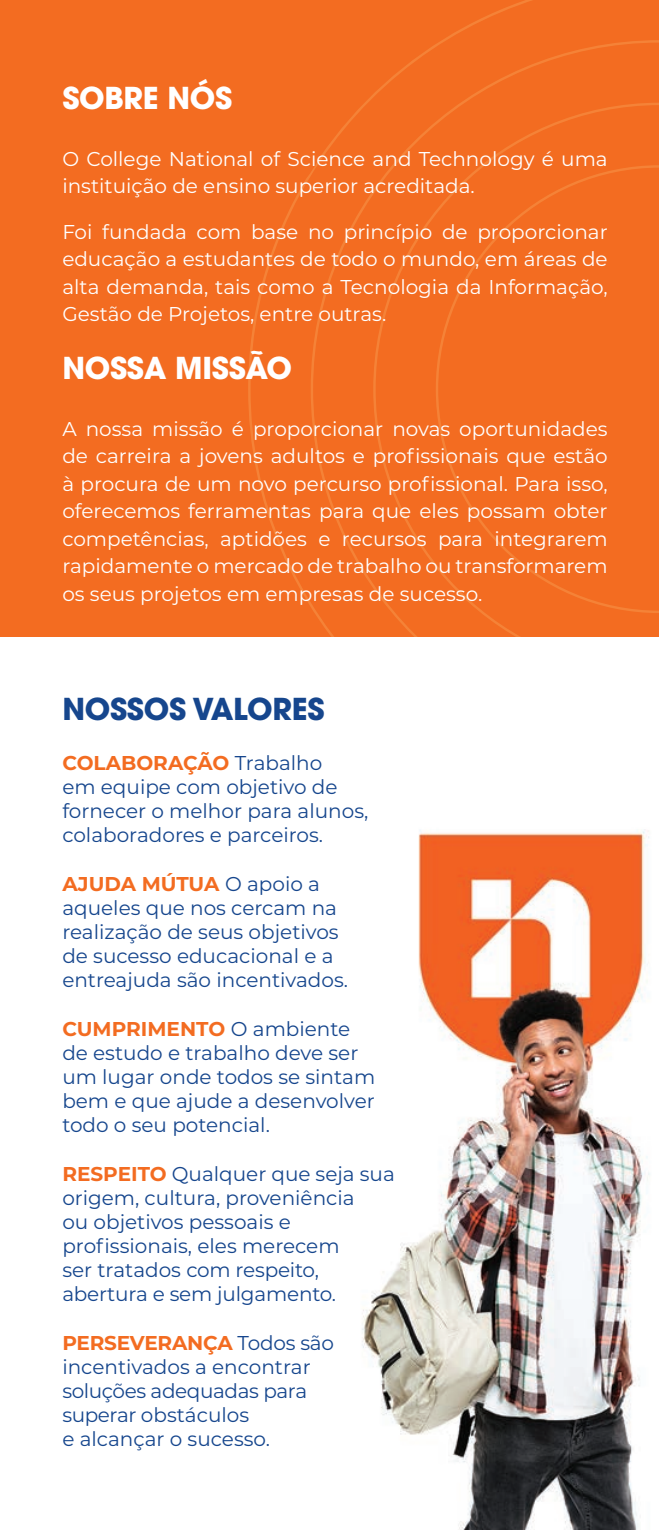
<style>
.page{position:relative;width:659px;height:1530px;background:#fff}
.page>*{position:absolute;margin:0;border:0;box-sizing:border-box;transform-origin:0 0}
.t1{font:700 30px "ITC Avant Garde Pro";letter-spacing:-.01em;color:#fff}
.t2{font:700 30px "ITC Avant Garde Pro";letter-spacing:-.01em;color:#16468d}
.t3{font:20px/24px "Montserrat";color:#16468d}
.t4{font:20px/27.5px "Montserrat";color:#fff;text-align:justify}
.s1{font-weight:700;color:#f36c21}
</style>
<div class="page">
<div style="left:0;top:0;width:659px;height:637px;background:#f36c21"></div>
<svg style="left:248px;top:0;width:284px;height:607px"></svg>
<svg style="left:311px;top:40px;width:348px;height:597px"></svg>
<svg style="left:373px;top:103px;width:286px;height:534px"></svg>
<svg style="left:436px;top:165px;width:223px;height:448px"></svg>
<img style="left:362px;top:829px;width:288px;height:701px">
<h1 class="t1" style="left:62px;top:78px;width:171px">SOBRE NÓS</h1>
<p class="t4" style="left:62px;top:144px;width:547px">O College National of Science and Technology é uma instituição de ensino superior acreditada.</p>
<p class="t4" style="left:62px;top:217px;width:547px">Foi fundada com base no princípio de proporcionar educação a estudantes de todo o mundo, em áreas de alta demanda, tais como a Tecnologia da Informação, Gestão de Projetos, entre outras.</p>
<h1 class="t1" style="left:62px;top:348px;width:231px">NOSSA MISSÃO</h1>
<p class="t4" style="left:62px;top:414px;width:547px">A nossa missão é proporcionar novas oportunidades de carreira a jovens adultos e profissionais que estão à procura de um novo percurso profissional. Para isso, oferecemos ferramentas para que eles possam obter competências, aptidões e recursos para integrarem rapidamente o mercado de trabalho ou transformarem os seus projetos em empresas de sucesso.</p>
<h1 class="t2" style="left:62px;top:689px;width:264px">NOSSOS VALORES</h1>
<p class="t3" style="left:62px;top:750px;width:307px"><span class="s1">COLABORAÇÃO</span> Trabalho<br>em equipe com objetivo de fornecer o melhor para alunos, colaboradores e parceiros.</p>
<p class="t3" style="left:62px;top:871px;width:287px"><span class="s1">AJUDA MÚTUA</span> O apoio a aqueles que nos cercam na realização de seus objetivos de sucesso educacional e a entreajuda são incentivados.</p>
<p class="t3" style="left:62px;top:1016px;width:314px"><span class="s1">CUMPRIMENTO</span> O ambiente de estudo e trabalho deve ser um lugar onde todos se sintam bem e que ajude a desenvolver todo o seu potencial.</p>
<p class="t3" style="left:62px;top:1161px;width:334px"><span class="s1">RESPEITO</span> Qualquer que seja sua origem, cultura, proveniência<br>ou objetivos pessoais e profissionais, eles merecem<br>ser tratados com respeito, abertura e sem julgamento.</p>
<p class="t3" style="left:62px;top:1331px;width:273px"><span class="s1">PERSEVERANÇA</span> Todos são incentivados a encontrar soluções adequadas para superar obstáculos<br>e alcançar o sucesso.</p>
</div>
